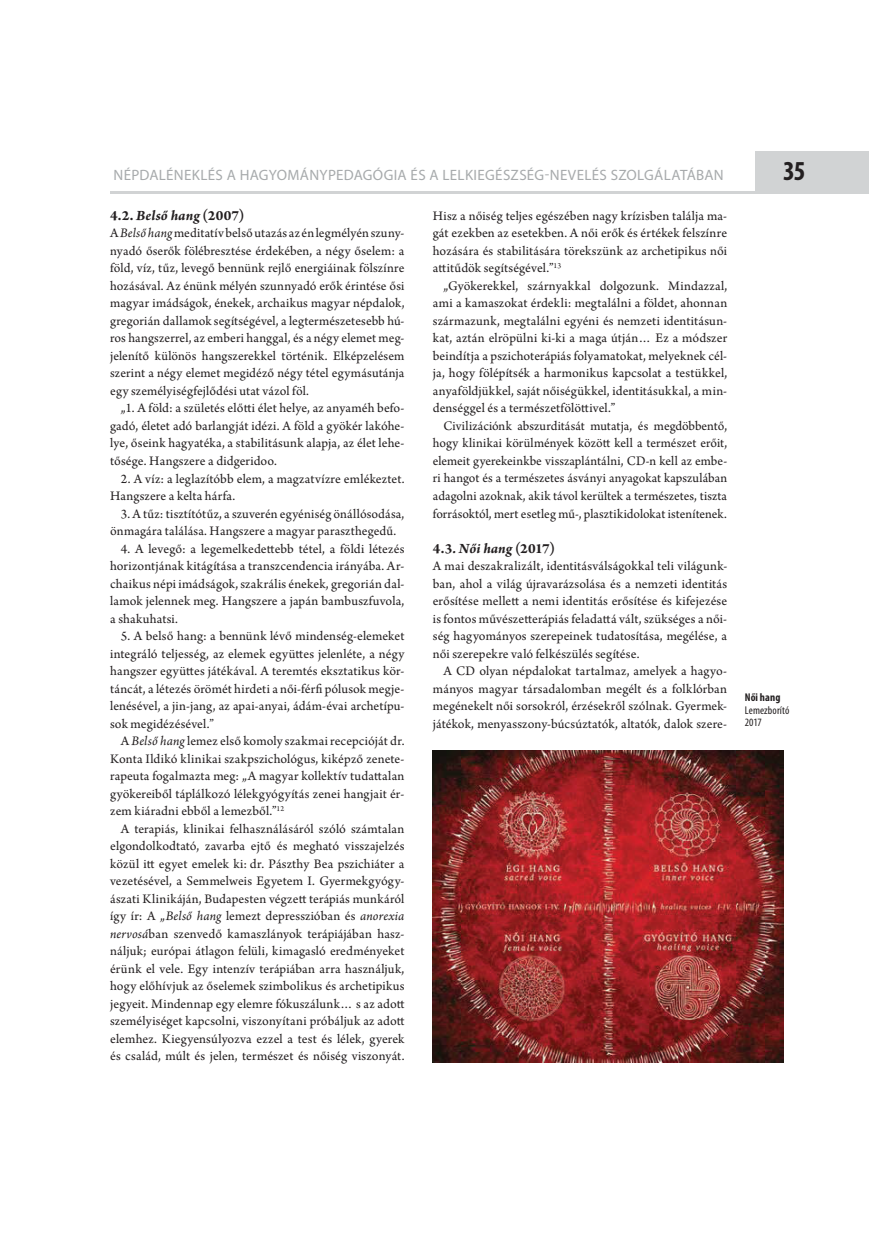
<style>
.page{position:relative;width:887px;height:1252px;background:#fff}
.page>*{position:absolute;margin:0;border:0;box-sizing:border-box;transform-origin:0 0}
.t1{font:700 condensed 27.5px "Myriad Pro";color:#231f20}
.t2{font:15px "Myriad Pro";letter-spacing:.02em;color:#a7aaac}
.t3{font:700 15px "Arno Pro";letter-spacing:.02em;color:#231f20}
.t4{font:13.75px/17.5px "Arno Pro";letter-spacing:.01em;color:#231f20;text-align:justify}
.t5{font:condensed 11.25px/12.5px "Myriad Pro";letter-spacing:.01em;color:#231f20}
.t6{font:700 condensed 11.25px "Myriad Pro";letter-spacing:.01em;color:#231f20}
.s1{font-style:italic}
</style>
<div class="page">
<div style="left:755px;top:151px;width:113px;height:42px;background:#d1d3d4"></div>
<hr style="left:110px;top:191px;width:645px;height:2px;background:#d1d3d4">
<img style="left:432px;top:750px;width:350px;height:311px">
<p class="t2" style="left:114px;top:166px;width:611px">NÉPDALÉNEKLÉS A HAGYOMÁNYPEDAGÓGIA ÉS A LELKIEGÉSZSÉG-NEVELÉS SZOLGÁLATÁBAN</p>
<p class="t3" style="left:110px;top:209px;width:136px">4.2. <span class="s1">Belső hang</span> (2007)</p>
<p class="t4" style="left:110px;top:225px;width:296px">A <span class="s1">Belső hang</span> meditatív belső utazás az én legmélyén szuny&shy;nyadó őserők fölébresztése érdekében, a négy őselem: a föld, víz, tűz, levegő bennünk rejlő energiáinak fölszínre hozásával. Az énünk mélyén szunnyadó erők érintése ősi magyar imádságok, énekek, archaikus magyar népdalok, gregorián dallamok segítségével, a legtermészetesebb hú&shy;ros hangszerrel, az emberi hanggal, és a négy elemet meg&shy;jelenítő különös hangszerekkel történik. Elképzelésem szerint a négy elemet megidéző négy tétel egymásutánja egy személyiségfejlődési utat vázol föl.</p>
<p class="t4" style="left:110px;top:400px;width:296px;text-indent:11px">„1. A föld: a születés előtti élet helye, az anyaméh befo&shy;gadó, életet adó barlangját idézi. A föld a gyökér lakóhe&shy;lye, őseink hagyatéka, a stabilitásunk alapja, az élet lehe&shy;tősége. Hangszere a didgeridoo.</p>
<p class="t4" style="left:110px;top:470px;width:296px;text-indent:11px">2. A víz: a leglazítóbb elem, a magzatvízre emlékeztet.<br>Hangszere a kelta hárfa.</p>
<p class="t4" style="left:110px;top:505px;width:296px;text-indent:11px">3. A tűz: tisztítótűz, a szuverén egyéniség önállósodása, önmagára találása. Hangszere a magyar paraszthegedű.</p>
<p class="t4" style="left:110px;top:540px;width:296px;text-indent:11px">4. A levegő: a legemelkedettebb tétel, a földi létezés horizontjának kitágítása a transzcendencia irányába. Ar&shy;chaikus népi imádságok, szakrális énekek, gregorián dal&shy;lamok jelennek meg. Hangszere a japán bambuszfuvola, a shakuhatsi.</p>
<p class="t4" style="left:110px;top:628px;width:296px;text-indent:11px">5. A belső hang: a bennünk lévő mindenség-elemeket integráló teljesség, az elemek együttes jelenléte, a négy hangszer együttes játékával. A teremtés eksztatikus kör&shy;táncát, a létezés örömét hirdeti a női-férfi pólusok megje&shy;lenésével, a jin-jang, az apai-anyai, ádám-évai archetípu&shy;sok megidézésével.”</p>
<p class="t4" style="left:110px;top:733px;width:296px;text-indent:11px">A <span class="s1">Belső hang</span> lemez első komoly szakmai recepcióját dr.<br>Konta Ildikó klinikai szakpszichológus, kiképző zenete&shy;rapeuta fogalmazta meg: „A magyar kollektív tudattalan gyökereiből táplálkozó lélekgyógyítás zenei hangjait ér&shy;zem kiáradni ebből a lemezből.”<sup>12</sup></p>
<p class="t4" style="left:110px;top:820px;width:296px;text-indent:11px">A terapiás, klinikai felhasználásáról szóló számtalan elgondolkodtató, zavarba ejtő és megható visszajelzés közül itt egyet emelek ki: dr. Pászthy Bea pszichiáter a vezetésével, a Semmelweis Egyetem I. Gyermekgyógy&shy;ászati Klinikáján, Budapesten végzett terápiás munkáról így ír: A „<span class="s1">Belső hang</span> lemezt depresszióban és <span class="s1">anorexia nervosá</span>ban szenvedő kamaszlányok terápiájában hasz&shy;náljuk; európai átlagon felüli, kimagasló eredményeket érünk el vele. Egy intenzív terápiában arra használjuk, hogy előhívjuk az őselemek szimbolikus és archetipikus jegyeit. Mindennap egy elemre fókuszálunk… s az adott személyiséget kapcsolni, viszonyítani próbáljuk az adott elemhez. Kiegyensúlyozva ezzel a test és lélek, gyerek és család, múlt és jelen, természet és nőiség viszonyát.</p>
<p class="t4" style="left:432px;top:208px;width:296px">Hisz a nőiség teljes egészében nagy krízisben találja ma&shy;gát ezekben az esetekben. A női erők és értékek felszínre hozására és stabilitására törekszünk az archetipikus női attitűdök segítségével.”<sup>13</sup></p>
<p class="t4" style="left:432px;top:278px;width:296px;text-indent:11px">„Gyökerekkel, szárnyakkal dolgozunk. Mindazzal, ami a kamaszokat érdekli: megtalálni a földet, ahonnan származunk, megtalálni egyéni és nemzeti identitásun&shy;kat, aztán elröpülni ki-ki a maga útján… Ez a módszer beindítja a pszichoterápiás folyamatokat, melyeknek cél&shy;ja, hogy fölépítsék a harmonikus kapcsolat a testükkel, anyaföldjükkel, saját nőiségükkel, identitásukkal, a min&shy;denséggel és a természetfölöttivel.”</p>
<p class="t4" style="left:432px;top:418px;width:296px;text-indent:11px">Civilizációnk abszurditását mutatja, és megdöbbentő, hogy klinikai körülmények között kell a természet erőit, elemeit gyerekeinkbe visszaplántálni, CD-n kell az embe&shy;ri hangot és a természetes ásványi anyagokat kapszulában adagolni azoknak, akik távol kerültek a természetes, tiszta forrásoktól, mert esetleg mű-, plasztikidolokat istenítenek.</p>
<p class="t3" style="left:432px;top:542px;width:124px">4.3<span class="s1">. Női hang</span> (2017)</p>
<p class="t4" style="left:432px;top:558px;width:296px">A mai deszakralizált, identitásválságokkal teli világunk&shy;ban, ahol a világ újravarázsolása és a nemzeti identitás erősítése mellett a nemi identitás erősítése és kifejezése is fontos művészetterápiás feladattá vált, szükséges a női&shy;ség hagyományos szerepeinek tudatosítása, megélése, a női szerepekre való felkészülés segítése.</p>
<p class="t4" style="left:432px;top:663px;width:296px;text-indent:11px">A CD olyan népdalokat tartalmaz, amelyek a hagyo&shy;mányos magyar társadalomban megélt és a folklórban megénekelt női sorsokról, érzésekről szólnak. Gyermek&shy;játékok, menyasszony-búcsúztatók, altatók, dalok szere-</p>
<h1 class="t1" style="left:782px;top:155px;width:24px">35</h1>
<p class="t6" style="left:744px;top:690px;width:37px">Női hang</p>
<p class="t5" style="left:744px;top:703px;width:46px">Lemezborító<br>2017</p>
</div>
